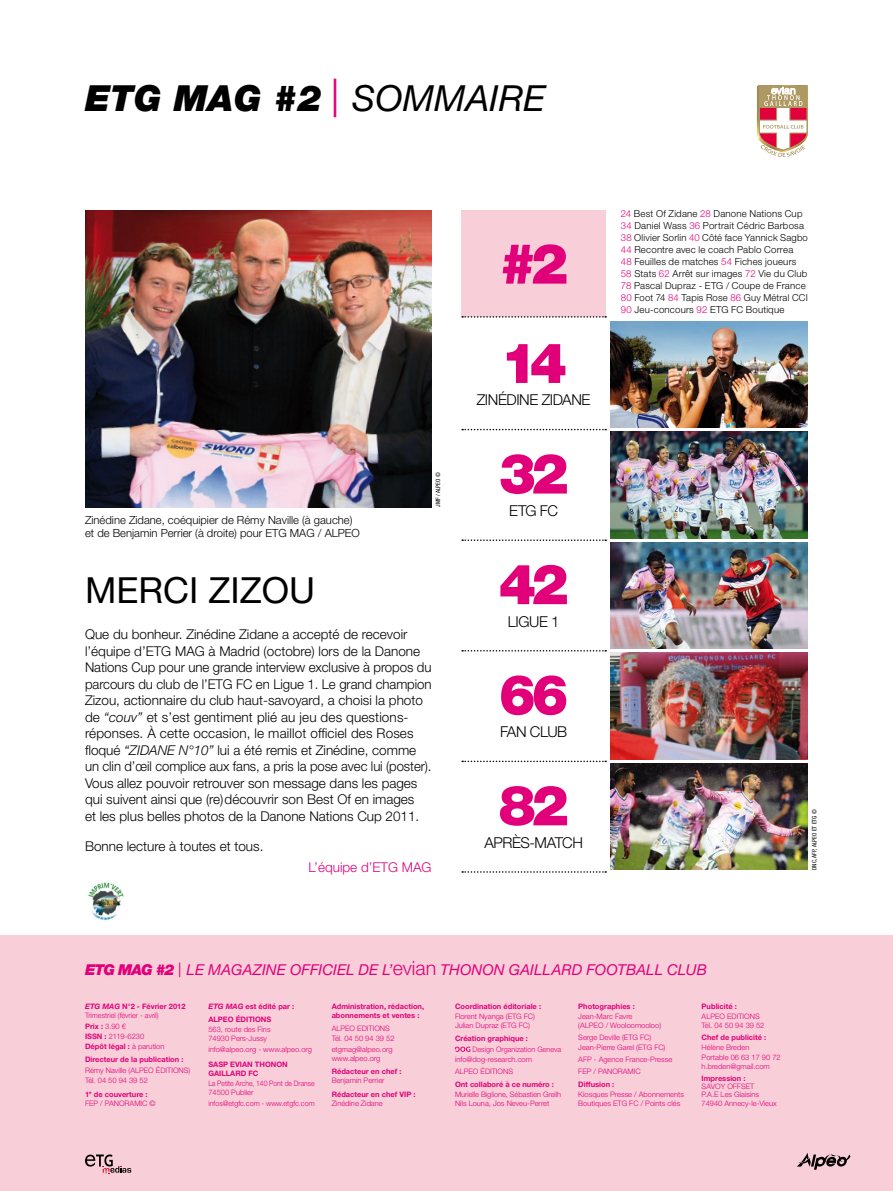
<style>
.page{position:relative;width:893px;height:1191px;background:#fff}
.page>*{position:absolute;margin:0;border:0;box-sizing:border-box;transform-origin:0 0}
.t1{font:900 55.8px "Helvetica Neue LT Std";letter-spacing:-.085em;color:#e2007a}
.t2{font:italic 900 36px "Helvetica Neue LT Std";color:#000}
.t3{font:36px "Helvetica Neue LT Std";color:#000}
.t4{font:italic 15px "Helvetica Neue LT Std";letter-spacing:.005em;color:#e2007a}
.t5{font:300 15px "Helvetica Neue LT Std";letter-spacing:-.025em;color:#000}
.t6{font:italic 900 15px "Helvetica Neue LT Std";color:#e2007a}
.t7{font:300 13.5px/16.5px "Helvetica Neue LT Std";color:#000}
.t8{font:300 13.5px "Helvetica Neue LT Std";color:#e2007a}
.t9{font:300 11.25px/13.5px "Helvetica Neue LT Std";color:#000}
.t10{font:300 9.6px/12px "Helvetica Neue LT Std";letter-spacing:.02em;color:#000}
.t11{font:300 7.5px/9px "Helvetica Neue LT Std";color:#e2007a}
.t12{font:700 7.5px/9px "Helvetica Neue LT Std";color:#e2007a}
.t13{font:300 7.5px/9px "Helvetica Neue LT Std";color:#e2007a;scale:.96 1}
.t14{font:300 7.5px/9px "Helvetica Neue LT Std";color:#e2007a;scale:.91 1}
.t15{font:condensed 6px "Helvetica Neue LT Std";color:#000}
.s1{font-weight:400;font-size:38.55px;color:#e2007a}
.s2{font-weight:400}
.s3{font-style:italic}
.s4{color:#e2007a}
.s5{font-weight:900}
.s6{font-size:14.55px}
.s7{font-weight:300;font-style:normal;font-size:19.65px}
.s8{font-weight:700;font-style:italic}
.s9{font-weight:700}
.s10{font-weight:300}
</style>
<div class="page">
<div style="left:0;top:935px;width:893px;height:256px;background:#f8ced8"></div>
<img style="left:85px;top:210px;width:347px;height:297px">
<div style="left:461px;top:210px;width:145px;height:107px;background:#f8ced8"></div>
<img style="left:610px;top:763px;width:198px;height:107px">
<img style="left:610px;top:653px;width:198px;height:106px">
<img style="left:610px;top:542px;width:198px;height:106px">
<img style="left:610px;top:432px;width:198px;height:106px">
<img style="left:610px;top:321px;width:198px;height:106px">
<svg style="left:462px;top:316px;width:144px;height:2px"></svg>
<svg style="left:462px;top:429px;width:144px;height:1px"></svg>
<svg style="left:462px;top:539px;width:144px;height:2px"></svg>
<svg style="left:462px;top:650px;width:144px;height:1px"></svg>
<svg style="left:462px;top:760px;width:144px;height:2px"></svg>
<svg style="left:462px;top:871px;width:144px;height:1px"></svg>
<img style="left:86px;top:881px;width:39px;height:40px;border-radius:20px">
<svg style="left:757px;top:85px;width:51px;height:72px"></svg>
<svg style="left:797px;top:1153px;width:53px;height:16px"></svg>
<svg style="left:85px;top:1154px;width:46px;height:19px"></svg>
<svg style="left:455px;top:1046px;width:15px;height:5px"></svg>
<h2 class="t2" style="left:85px;top:76px;width:462px">ETG MAG #2 <span class="s1">|</span> <span class="s2">SOMMAIRE</span></h2>
<p class="t15" style="left:435px;top:507px;width:36px;rotate:-90deg">JMF / alpeO ©</p>
<h3 class="t9" style="left:85px;top:512px;width:276px">Zinédine Zidane, coéquipier de Rémy Naville (à gauche) et de Benjamin Perrier (à droite) pour ETG MAG / ALPEO</h3>
<h2 class="t3" style="left:85px;top:569px;width:232px">MERCI ZIZOU</h2>
<p class="t7" style="left:85px;top:626px;width:348px">Que du bonheur. Zinédine Zidane a accepté de recevoir l’équipe d’ETG MAG à Madrid (octobre) lors de la Danone Nations Cup pour une grande interview exclusive à propos du parcours du club de l’ETG FC en Ligue 1. Le grand champion Zizou, actionnaire du club haut-savoyard, a choisi la photo de <span class="s3">“couv”</span> et s’est gentiment plié au jeu des questions&shy;réponses. À cette occasion, le maillot officiel des Roses floqué <span class="s3">“ZIDANE N°10”</span> lui a été remis et Zinédine, comme un clin d’œil complice aux fans, a pris la pose avec lui (poster).<br>Vous allez pouvoir retrouver son message dans les pages qui suivent ainsi que (re) découvrir son Best Of en images<br>et les plus belles photos de la Danone Nations Cup 2011.</p>
<h3 class="t7" style="left:85px;top:837px;width:180px">Bonne lecture à toutes et tous.</h3>
<h3 class="t8" style="left:308px;top:858px;width:125px">L’équipe d’ETG MAG</h3>
<h1 class="t1" style="left:499px;top:230px;width:70px">#2</h1>
<h1 class="t1" style="left:500px;top:330px;width:68px">14</h1>
<h3 class="t5" style="left:477px;top:391px;width:39px">zin édine</h3>
<h3 class="t5" style="left:542px;top:391px;width:10px">zidane</h3>
<h1 class="t1" style="left:499px;top:440px;width:71px">32</h1>
<h3 class="t5" style="left:509px;top:501px;width:10px">etg</h3>
<h3 class="t5" style="left:540px;top:501px;width:20px">fc</h3>
<h1 class="t1" style="left:499px;top:551px;width:71px">42</h1>
<h3 class="t5" style="left:508px;top:612px;width:53px">Ligue 1</h3>
<h1 class="t1" style="left:499px;top:661px;width:71px">66</h1>
<h3 class="t5" style="left:500px;top:722px;width:10px">fan</h3>
<h3 class="t5" style="left:530px;top:722px;width:37px">club</h3>
<h1 class="t1" style="left:499px;top:772px;width:72px">82</h1>
<h3 class="t5" style="left:484px;top:833px;width:100px">après-match</h3>
<p class="t10" style="left:621px;top:208px;width:189px"><span class="s4">24</span> Best Of Zidane <span class="s4">28</span> Danone Nations Cup <span class="s4">34</span> Daniel Wass <span class="s4">36</span> Portrait Cédric Barbosa <span class="s4">38</span> Olivier Sorlin <span class="s4">40</span> Côté face Yannick Sagbo <span class="s4">44</span> Recontre avec le coach Pablo Correa<br><span class="s4">48</span> Feuilles de matches <span class="s4">54</span> Fiches joueurs <span class="s4">58</span> Stats <span class="s4">62</span> Arrêt sur images <span class="s4">72</span> Vie du Club <span class="s4">78</span> Pascal Dupraz - ETG / Coupe de France <span class="s4">80</span> Foot 74 <span class="s4">84</span> Tapis Rose <span class="s4">86</span> Guy Métral CC I <span class="s4">90</span> Jeu-concours <span class="s4">92</span> ETG FC Boutique</p>
<p class="t15" style="left:811px;top:870px;width:62px;rotate:-90deg">dnc, AFP, alpeo et ETG ©</p>
<h3 class="t6" style="left:85px;top:960px;width:11px">ETG</h3>
<h3 class="t6" style="left:118px;top:960px;width:13px">MAG</h3>
<h3 class="t4" style="left:156px;top:961px;width:553px"><span class="s5">#2</span> <span class="s6">|</span> LE MAGAZINE OFFICIEL DE L’<span class="s7">evian</span> THONON GAILLARD FOOTBALL CLUB</h3>
<p class="t13" style="left:85px;top:1001px;width:106px"><span class="s8">ETG MAG</span> <span class="s9">N°2 - Février 2012<br></span>Trimestriel (février - avril)</p>
<p class="t11" style="left:85px;top:1021px;width:81px;line-height:9.8px"><span class="s9">Prix :</span> 3.90 €<br><span class="s9">ISSN :</span> 2119-6230<br><span class="s9">Dépôt légal :</span> à parution</p>
<p class="t12" style="left:85px;top:1055px;width:100px">Directeur de la publication :</p>
<p class="t11" style="left:85px;top:1064px;width:107px;line-height:10.5px">Rémy Naville (ALPEO éDITIONS)<br>Tél. 04 50 94 39 52</p>
<p class="t12" style="left:85px;top:1089px;width:64px">1<sup>e</sup> de couverture :<br><span class="s10">FEP / panora</span></p>
<p class="t11" style="left:134px;top:1098px;width:23px">mic ©</p>
<p class="t12" style="left:208px;top:1000px;width:87px;line-height:12.8px"><span class="s3">ETG MAG</span> est édité par :<br>ALPEO éDITIONS</p>
<p class="t11" style="left:208px;top:1025px;width:64px">563, route des Fins<br>74930 Pers-Jussy</p>
<p class="t11" style="left:208px;top:1045px;width:105px">info@alpeo.org - www.alpeo.org</p>
<p class="t12" style="left:208px;top:1059px;width:37px">SASP Evian</p>
<p class="t12" style="left:255px;top:1059px;width:17px">Thonon</p>
<p class="t12" style="left:208px;top:1068px;width:11px">Gailla</p>
<p class="t12" style="left:235px;top:1068px;width:25px">rd FC</p>
<p class="t14" style="left:208px;top:1078px;width:118px">La Petite Arche, 140 Pont de Dranse<br>74500 Publier</p>
<p class="t13" style="left:208px;top:1098px;width:112px">infos@etgfc.com - www.etgfc.com</p>
<p class="t12" style="left:332px;top:1001px;width:94px">Administration, rédaction, abonnements et ventes :</p>
<p class="t11" style="left:332px;top:1022px;width:64px;line-height:10.5px">ALPEO EDITIONS<br>Tél. 04 50 94 39 52 etgmag@alpeo.org</p>
<p class="t11" style="left:332px;top:1053px;width:50px">www.alpeo.org</p>
<p class="t12" style="left:332px;top:1067px;width:71px">Rédacteur en chef :</p>
<p class="t11" style="left:332px;top:1076px;width:54px">Benjamin Perrier</p>
<p class="t12" style="left:332px;top:1089px;width:85px">Rédacteur en chef VIP :</p>
<p class="t11" style="left:332px;top:1098px;width:53px">Zinédine Zidane</p>
<p class="t12" style="left:455px;top:1001px;width:88px">Coordination éditoriale :</p>
<p class="t11" style="left:455px;top:1011px;width:82px">Florent Nyanga (ETG FC)<br>Julian Dupraz (ETG FC)</p>
<p class="t12" style="left:455px;top:1034px;width:74px">Création graphique :</p>
<p class="t11" style="left:455px;top:1044px;width:108px;line-height:9.6px;text-indent:18px">Design Organization Geneva info@dog-research.com</p>
<p class="t11" style="left:455px;top:1066px;width:60px">ALPEO éDITIONS</p>
<p class="t12" style="left:455px;top:1079px;width:101px">Ont collaboré à ce numéro :</p>
<p class="t11" style="left:455px;top:1089px;width:108px">Murielle Biglione, Sébastien Greilh<br>Nils Louna, Jos Neveu-Perret</p>
<p class="t12" style="left:578px;top:1001px;width:58px">Photographies :</p>
<p class="t11" style="left:578px;top:1011px;width:84px">Jean-Marc Favre<br>(ALPEO / Wooloomooloo)</p>
<p class="t11" style="left:578px;top:1032px;width:89px;line-height:9.6px">Serge Deville (ETG FC)<br>Jean-Pierre Garel (ETG FC)</p>
<p class="t11" style="left:578px;top:1052px;width:95px;line-height:12px">AFP - Agence France-Presse<br>FEP / PANORAMIC</p>
<p class="t12" style="left:578px;top:1079px;width:37px">Diffusion :</p>
<p class="t11" style="left:578px;top:1089px;width:107px">Kiosques Presse / Abonnements<br>Boutiques ETG FC / Points clés</p>
<p class="t12" style="left:702px;top:1001px;width:37px">Publicité :</p>
<p class="t11" style="left:702px;top:1011px;width:64px">ALPEO EDITIONS<br>Tél. 04 50 94 39 52</p>
<p class="t12" style="left:702px;top:1032px;width:66px">Chef de publicité :</p>
<p class="t11" style="left:702px;top:1041px;width:81px;line-height:10.5px">Hélène Breden<br>Portable 06 63 17 90 72</p>
<p class="t11" style="left:702px;top:1061px;width:70px">h.breden@gmail.com</p>
<p class="t12" style="left:702px;top:1073px;width:45px">Impression :</p>
<p class="t11" style="left:702px;top:1081px;width:11px">Savoy</p>
<p class="t11" style="left:702px;top:1082px;width:77px;line-height:8.2px;text-indent:26px">Offset<br>P.A.E Les Glaisins<br>74940 Annecy-le-Vieux</p>
</div>
